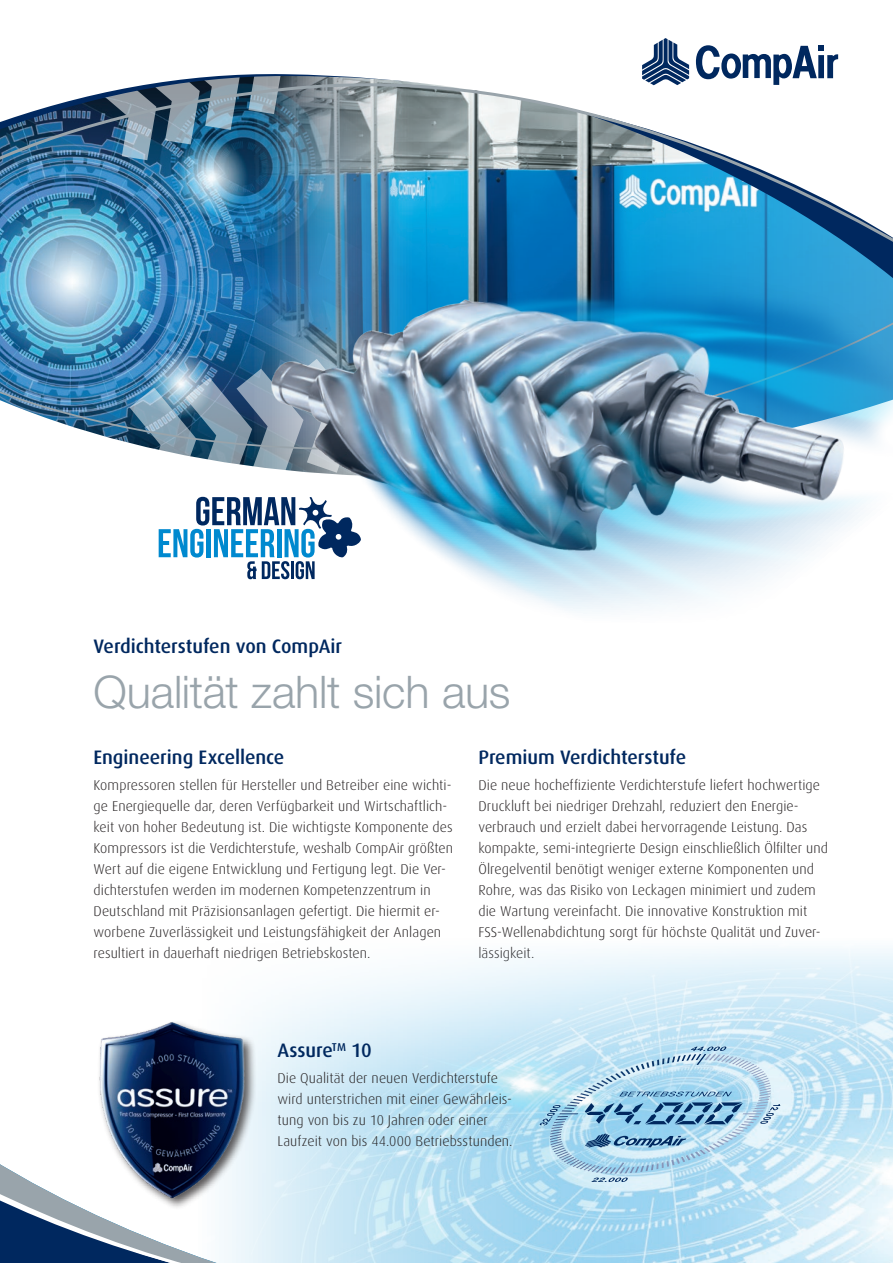
<style>
.page{position:relative;width:893px;height:1263px;background:#fff}
.page>*{position:absolute;margin:0;border:0;box-sizing:border-box;transform-origin:0 0}
.t1{font:300 45px "Helvetica Neue LT Std";letter-spacing:-.005em;color:#99a4ab}
.t2{font:500 19.5px "Dax";letter-spacing:-.005em;color:#00285f}
.t3{font:300 14.25px/21px "Dax";letter-spacing:.005em;color:#231f20}
</style>
<div class="page">
<img style="left:0;top:54px;width:839px;height:199px">
<svg style="left:696px;top:45px;width:142px;height:40px"></svg>
<svg style="left:642px;top:38px;width:47px;height:47px"></svg>
<svg style="left:0;top:1164px;width:117px;height:99px"></svg>
<img style="left:0;top:308px;width:93px;height:125px">
<img style="left:93px;top:168px;width:800px;height:444px">
<img style="left:130px;top:359px;width:231px;height:220px">
<img style="left:117px;top:948px;width:776px;height:315px">
<svg style="left:539px;top:1046px;width:243px;height:136px;background:#a8d0e6"></svg>
<img style="left:68px;top:1006px;width:207px;height:207px">
<h2 class="t2" style="left:94px;top:635px;width:250px">Verdichterstufen von CompAir</h2>
<h1 class="t1" style="left:94px;top:664px;width:418px">Qualität zahlt sich aus</h1>
<h2 class="t2" style="left:94px;top:746px;width:192px">Engineering Excellence</h2>
<p class="t3" style="left:94px;top:774px;width:361px">Kompressoren stellen für Hersteller und Betreiber eine wichti&shy;ge Energiequelle dar, deren Verfügbarkeit und Wirtschaftlich&shy;keit von hoher Bedeutung ist. Die wichtigste Komponente des Kompressors ist die Verdichterstufe, weshalb CompAir größten Wert auf die eigene Entwicklung und Fertigung legt. Die Ver&shy;dichterstufen werden im modernen Kompetenzzentrum in Deutschland mit Präzisionsanlagen gefertigt. Die hiermit er&shy;worbene Zuverlässigkeit und Leistungsfähigkeit der Anlagen resultiert in dauerhaft niedrigen Betriebskosten.</p>
<h2 class="t2" style="left:478px;top:746px;width:209px">Premium Verdichterstufe</h2>
<p class="t3" style="left:478px;top:774px;width:351px">Die neue hocheffiziente Verdichterstufe liefert hochwertige Druckluft bei niedriger Drehzahl, reduziert den Energie&shy;verbrauch und erzielt dabei hervorragende Leistung. Das kompakte, semi-integrierte Design einschließlich Ölfilter und Ölregelventil benötigt weniger externe Komponenten und Rohre, was das Risiko von Leckagen minimiert und zudem die Wartung vereinfacht. Die innovative Konstruktion mit FSS-Wellenabdichtung sorgt für höchste Qualität und Zuver&shy;lässigkeit.</p>
<h2 class="t2" style="left:277px;top:1040px;width:96px">Assure<sup>TM</sup> 10</h2>
<p class="t3" style="left:277px;top:1067px;width:237px">Die Qualität der neuen Verdichterstufe wird unterstrichen mit einer Gewährleis&shy;tung von bis zu 10 Jahren oder einer Laufzeit von bis 44.000 Betriebsstunden.</p>
</div>
